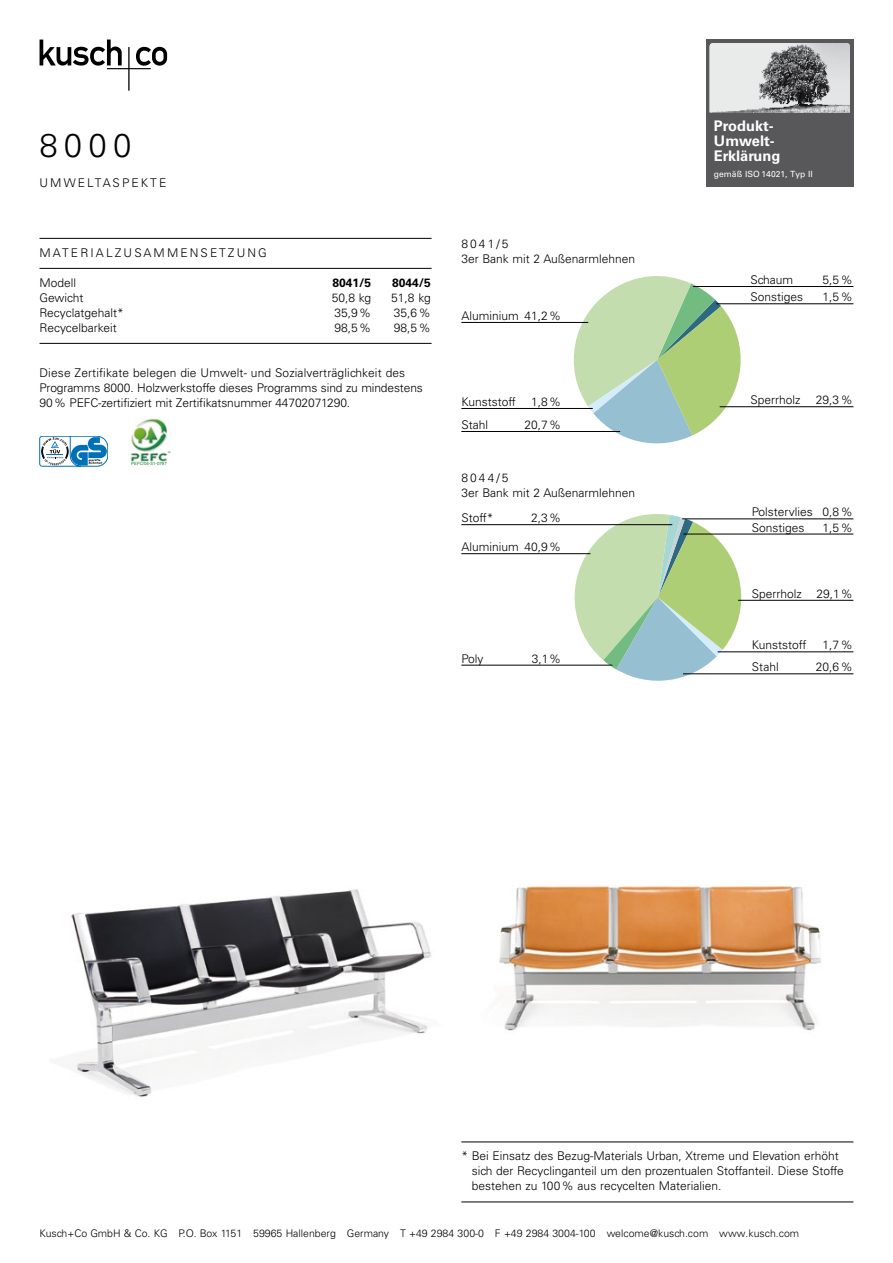
<style>
.page{position:relative;width:893px;height:1263px;background:#fff}
.page>*{position:absolute;margin:0;border:0;box-sizing:border-box;transform-origin:0 0}
.t1{font:300 33px "Univers LT";color:#000}
.t2{font:700 14.7px/14.7px "Univers LT";color:#fff}
.t3{font:300 12px/15px "Univers LT";color:#000}
.t4{font:300 12px "Univers LT";letter-spacing:.175em;color:#000}
.t5{font:700 12px "Univers LT";color:#000}
.t6{font:300 10.5px "Univers LT";color:#000}
.t7{font:8.55px "Univers LT";color:#fff}
.t8{font:4.35px "Helvetica";letter-spacing:.01em;color:#0d812e}
</style>
<div class="page">
<svg style="left:40px;top:40px;width:127px;height:51px"></svg>
<div style="left:706px;top:40px;width:147px;height:147px;background:#58585a"></div>
<img style="left:710px;top:43px;width:140px;height:70px">
<hr style="left:40px;top:238px;width:392px;height:1px;background:#000">
<hr style="left:40px;top:268px;width:392px;height:1px;background:#000">
<hr style="left:40px;top:343px;width:392px;height:1px;background:#000">
<svg style="left:40px;top:436px;width:68px;height:30px"></svg>
<img style="left:130px;top:418px;width:41px;height:43px">
<hr style="left:461px;top:1142px;width:392px;height:1px;background:#000">
<hr style="left:461px;top:1202px;width:392px;height:1px;background:#000">
<svg style="left:557px;top:514px;width:201px;height:167px"></svg>
<hr style="left:718px;top:652px;width:135px;height:1px;background:#000">
<hr style="left:683px;top:673px;width:170px;height:1px;background:#000">
<hr style="left:738px;top:600px;width:115px;height:1px;background:#000">
<hr style="left:683px;top:534px;width:170px;height:1px;background:#000">
<hr style="left:682px;top:519px;width:171px;height:1px;background:#000">
<hr style="left:461px;top:553px;width:129px;height:1px;background:#000">
<hr style="left:461px;top:524px;width:211px;height:1px;background:#000">
<hr style="left:461px;top:665px;width:151px;height:1px;background:#000">
<svg style="left:559px;top:276px;width:198px;height:168px"></svg>
<hr style="left:461px;top:322px;width:127px;height:1px;background:#000">
<hr style="left:461px;top:408px;width:132px;height:1px;background:#000">
<hr style="left:461px;top:431px;width:159px;height:1px;background:#000">
<hr style="left:720px;top:406px;width:133px;height:1px;background:#000">
<hr style="left:716px;top:303px;width:137px;height:1px;background:#000">
<hr style="left:693px;top:286px;width:160px;height:1px;background:#000">
<img style="left:71px;top:889px;width:360px;height:208px">
<img style="left:499px;top:885px;width:322px;height:146px">
<h1 class="t1" style="left:40px;top:125px;width:94px">8000</h1>
<p class="t4" style="left:40px;top:175px;width:128px">Umweltaspekte</p>
<p class="t4" style="left:40px;top:245px;width:127px">Materialz usamm</p>
<p class="t4" style="left:180px;top:245px;width:88px">ensetz ung</p>
<p class="t3" style="left:40px;top:275px;width:38px">Modell</p>
<p class="t5" style="left:333px;top:275px;width:40px">8041/5</p>
<p class="t5" style="left:392px;top:275px;width:40px">8044/5</p>
<p class="t3" style="left:40px;top:290px;width:45px">Gewicht</p>
<p class="t3" style="left:332px;top:290px;width:41px">50,8 kg</p>
<p class="t3" style="left:391px;top:290px;width:41px">51,8 kg</p>
<p class="t3" style="left:40px;top:305px;width:86px">Recyclatgehalt*</p>
<p class="t3" style="left:334px;top:305px;width:38px">35,9%</p>
<p class="t3" style="left:394px;top:305px;width:38px">35,6%</p>
<p class="t3" style="left:40px;top:320px;width:79px">Recycelbarkeit</p>
<p class="t3" style="left:334px;top:320px;width:38px">98,5%</p>
<p class="t3" style="left:394px;top:320px;width:38px">98,5%</p>
<p class="t3" style="left:40px;top:365px;width:385px">Diese Zertifikate belegen die U mwelt- und Sozialverträglichkeit des<br>Programms 8000. Holzwerkstoffe dieses Programms sind zu mindestens<br>90% PE FC-zertifiziert mit Zertifikatsnummer 44702071290.</p>
<p class="t8" style="left:131px;top:460px;width:37px">PEFC/04-31-0797</p>
<p class="t3" style="left:461px;top:236px;width:175px">8041/5<br>3er Bank mit 2 Außenarmlehnen</p>
<p class="t3" style="left:461px;top:308px;width:101px">Aluminium 41,2%</p>
<p class="t3" style="left:461px;top:394px;width:56px">Kunststoff</p>
<p class="t3" style="left:531px;top:394px;width:32px">1,8%</p>
<p class="t3" style="left:461px;top:417px;width:28px">Stahl</p>
<p class="t3" style="left:524px;top:417px;width:38px">20,7%</p>
<p class="t3" style="left:461px;top:470px;width:175px">8044/5<br>3er Bank mit 2 Außenarmlehnen</p>
<p class="t3" style="left:461px;top:510px;width:34px">Stoff*</p>
<p class="t3" style="left:531px;top:510px;width:32px">2,3%</p>
<p class="t3" style="left:461px;top:539px;width:101px">Aluminium 40,9%</p>
<p class="t3" style="left:461px;top:651px;width:24px">Poly</p>
<p class="t3" style="left:532px;top:651px;width:31px">3,1%</p>
<p class="t2" style="left:714px;top:119px;width:68px">Produkt-<br>Umwelt-<br>Erklärung</p>
<p class="t7" style="left:714px;top:169px;width:100px">gemäß ISO 14021, Typ II</p>
<p class="t3" style="left:750px;top:272px;width:44px">Schaum</p>
<p class="t3" style="left:822px;top:272px;width:32px">5,5%</p>
<p class="t3" style="left:750px;top:290px;width:54px">Sonstiges</p>
<p class="t3" style="left:822px;top:290px;width:32px">1,5%</p>
<p class="t3" style="left:750px;top:393px;width:51px">Sperrholz</p>
<p class="t3" style="left:816px;top:393px;width:38px">29,3%</p>
<p class="t3" style="left:752px;top:505px;width:102px">Polstervlies 0,8%</p>
<p class="t3" style="left:752px;top:520px;width:54px">Sonstiges</p>
<p class="t3" style="left:822px;top:520px;width:32px">1,5%</p>
<p class="t3" style="left:752px;top:586px;width:102px">Sperrholz 29,1%</p>
<p class="t3" style="left:752px;top:638px;width:56px">Kunststoff</p>
<p class="t3" style="left:822px;top:638px;width:32px">1,7%</p>
<p class="t3" style="left:752px;top:660px;width:28px">Stahl</p>
<p class="t3" style="left:816px;top:660px;width:38px">20,6%</p>
<p class="t3" style="left:472px;top:1148px;width:374px;text-indent:-10px">* Bei Einsatz des Bezug-Materials U rban, Xtreme und Elevation erhöht sich der Recyclinganteil um den prozentualen Stoffanteil. Diese Stoffe bestehen zu 100% aus recycelten Materialien.</p>
<p class="t6" style="left:40px;top:1226px;width:357px">Kusch+Co GmbH &amp; Co. KG P.O. Box 1151 59965 Hallenberg Germany T</p>
<p class="t6" style="left:409px;top:1226px;width:392px">+49 2984 300-0 F +49 2984 3004-100 welcome@kusch.com www.kusch.com</p>
</div>
